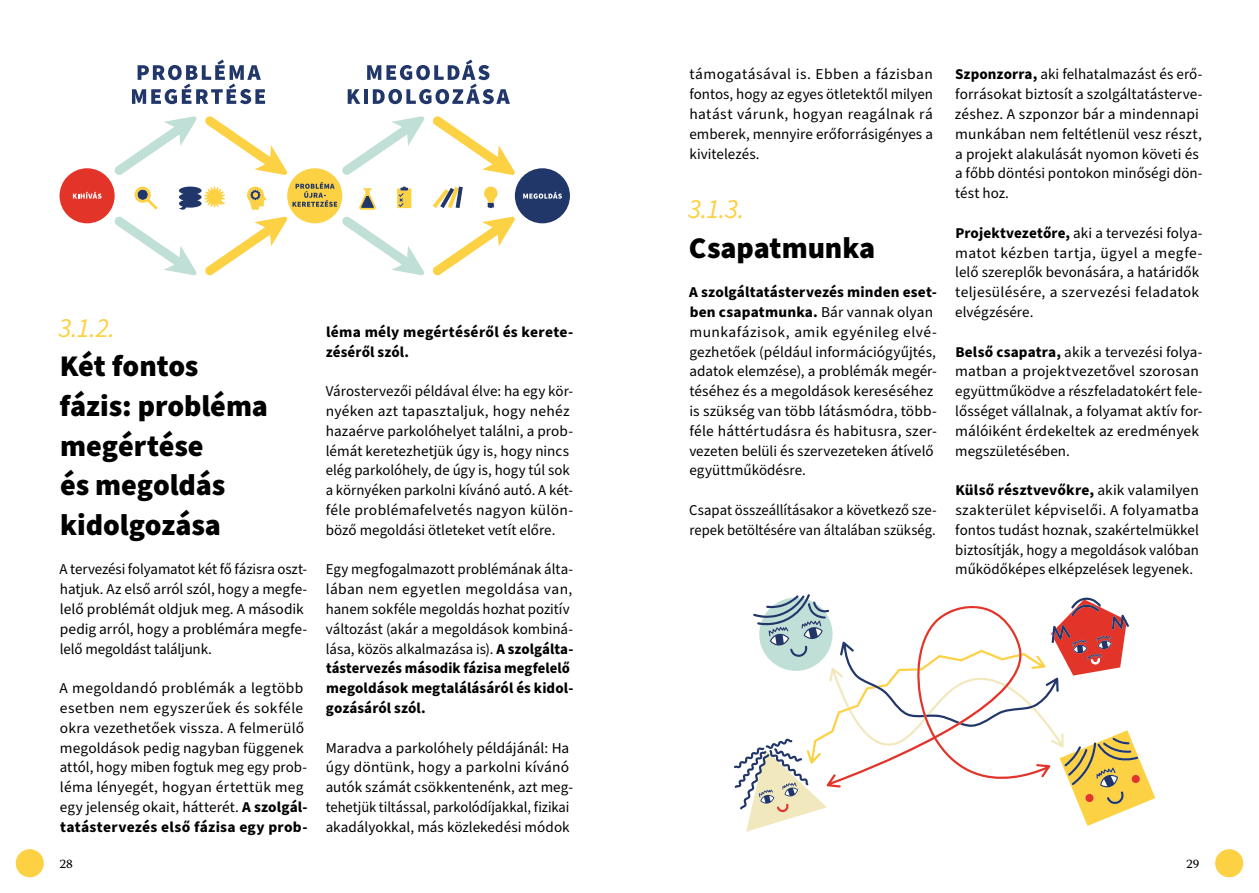
<style>
.page{position:relative;width:1259px;height:893px;background:#fff}
.page>*{position:absolute;margin:0;border:0;box-sizing:border-box;transform-origin:0 0}
.t1{font:900 30px/39.6px "Source Sans Pro";letter-spacing:-.005em;color:#000}
.t2{font:italic 27px "Source Sans Pro";color:#fcd144}
.t3{font:15px/19.8px "Source Sans Pro";letter-spacing:.005em;color:#000}
.t4{font:700 15px/19.8px "Source Sans Pro";letter-spacing:.015em;color:#000}
.t5{font:12px "Tabac G3";color:#000}
.s1{font-weight:700}
</style>
<div class="page">
<svg style="left:247px;top:187px;width:19px;height:23px"></svg>
<svg style="left:179px;top:186px;width:47px;height:24px"></svg>
<svg style="left:134px;top:186px;width:24px;height:24px"></svg>
<svg style="left:484px;top:187px;width:13px;height:21px"></svg>
<svg style="left:359px;top:188px;width:17px;height:22px"></svg>
<svg style="left:397px;top:187px;width:14px;height:21px"></svg>
<svg style="left:433px;top:187px;width:30px;height:21px"></svg>
<div style="left:1215px;top:849px;width:28px;height:28px;background:#fcd144;border-radius:50%"></div>
<div style="left:16px;top:849px;width:28px;height:28px;background:#fcd144;border-radius:50%"></div>
<svg style="left:734px;top:594px;width:421px;height:238px"></svg>
<div style="left:60px;top:168px;width:55px;height:55px;background:#e33429;border-radius:50%"></div>
<svg style="left:114px;top:116px;width:83px;height:59px"></svg>
<svg style="left:114px;top:216px;width:83px;height:60px"></svg>
<svg style="left:205px;top:216px;width:83px;height:60px"></svg>
<svg style="left:205px;top:116px;width:83px;height:59px"></svg>
<svg style="left:342px;top:116px;width:82px;height:59px"></svg>
<svg style="left:342px;top:216px;width:82px;height:60px"></svg>
<svg style="left:433px;top:216px;width:82px;height:60px"></svg>
<svg style="left:433px;top:116px;width:82px;height:59px"></svg>
<svg style="left:73px;top:192px;width:29px;height:7px"></svg>
<div style="left:287px;top:168px;width:55px;height:55px;background:#fcd144;border-radius:50%"></div>
<svg style="left:292px;top:182px;width:45px;height:25px"></svg>
<div style="left:515px;top:168px;width:55px;height:55px;background:#223769;border-radius:50%"></div>
<svg style="left:523px;top:192px;width:39px;height:7px"></svg>
<svg style="left:132px;top:60px;width:133px;height:44px"></svg>
<svg style="left:348px;top:89px;width:12px;height:15px"></svg>
<hr style="left:364px;top:89px;width:4px;height:15px;background:#223769">
<svg style="left:367px;top:60px;width:143px;height:44px"></svg>
<h2 class="t2" style="left:59px;top:310px;width:58px">3.1.2.</h2>
<h1 class="t1" style="left:59px;top:347px;width:210px">Két fontos fázis: probléma megértése<br>és megoldás kidolgozása</h1>
<p class="t3" style="left:60px;top:560px;width:249px">A tervezési folyamatot két fő fázisra oszt&shy;hatjuk. Az első arról szól, hogy a megfe&shy;lelő problémát oldjuk meg. A második pedig arról, hogy a problémára megfe&shy;lelő megoldást találjunk.</p>
<p class="t3" style="left:60px;top:679px;width:249px">A megoldandó problémák a legtöbb esetben nem egyszerűek és sokféle okra vezethetőek vissza. A felmerülő megoldások pedig nagyban függenek attól, hogy miben fogtuk meg egy prob&shy;léma lényegét, hogyan értettük meg egy jelenség okait, hátterét. <span class="s1">A szolgál&shy;tatástervezés első fázisa egy prob-</span></p>
<p class="t4" style="left:326px;top:322px;width:249px">léma mély megértéséről és kerete&shy;zéséről szól.</p>
<p class="t3" style="left:326px;top:382px;width:249px">Várostervezői példával élve: ha egy kör&shy;nyéken azt tapasztaljuk, hogy nehéz hazaérve parkolóhelyet találni, a prob&shy;lémát keretezhetjük úgy is, hogy nincs elég parkolóhely, de úgy is, hogy túl sok a környéken parkolni kívánó autó. A két&shy;féle problémafelvetés nagyon külön&shy;böző megoldási ötleteket vetít előre.</p>
<p class="t3" style="left:326px;top:560px;width:249px">Egy megfogalmazott problémának álta&shy;lában nem egyetlen megoldása van, hanem sokféle megoldás hozhat pozitív változást (akár a megoldások kombiná&shy;lása, közös alkalmazása is). <span class="s1">A szolgálta&shy;tástervezés második fázisa megfelelő megoldások megtalálásáról és kidol&shy;gozásáról szól.</span></p>
<p class="t3" style="left:326px;top:738px;width:249px">Maradva a parkolóhely példájánál: Ha úgy döntünk, hogy a parkolni kívánó autók számát csökkentenénk, azt meg&shy;tehetjük tiltással, parkolódíjakkal, fizikai akadályokkal, más közlekedési módok</p>
<p class="t3" style="left:689px;top:65px;width:245px;text-align:justify">támogatásával is. Ebben a fázisban fontos, hogy az egyes ötletektől milyen hatást várunk, hogyan reagálnak rá emberek, mennyire erőforrásigényes a kivitelezés.</p>
<h2 class="t2" style="left:688px;top:191px;width:58px">3.1.3.</h2>
<h1 class="t1" style="left:689px;top:228px;width:188px">Csapatmunka</h1>
<p class="t3" style="left:689px;top:283px;width:249px"><span class="s1">A szolgáltatástervezés minden eset&shy;ben csapatmunka.</span> Bár vannak olyan munkafázisok, amik egyénileg elvé&shy;gezhetőek (például információgyűjtés, adatok elemzése), a problémák megér&shy;téséhez és a megoldások kereséséhez is szükség van több látásmódra, több&shy;féle háttértudásra és habitusra, szer&shy;vezeten belüli és szervezeteken átívelő együttműködésre.</p>
<p class="t3" style="left:689px;top:501px;width:249px">Csapat összeállításakor a következő sze&shy;repek betöltésére van általában szükség.</p>
<p class="t3" style="left:955px;top:65px;width:249px"><span class="s1">Szponzorra,</span> aki felhatalmazást és erő&shy;forrásokat biztosít a szolgáltatásterve&shy;zéshez. A szponzor bár a mindennapi munkában nem feltétlenül vesz részt, a projekt alakulását nyomon követi és a főbb döntési pontokon minőségi dön&shy;tést hoz.</p>
<p class="t3" style="left:955px;top:223px;width:249px"><span class="s1">Projektvezetőre,</span> aki a tervezési folya&shy;matot kézben tartja, ügyel a megfe&shy;lelő szereplők bevonására, a határidők teljesülésére, a szervezési feladatok elvégzésére.</p>
<p class="t3" style="left:955px;top:342px;width:249px"><span class="s1">Belső csapatra,</span> akik a tervezési folya&shy;matban a projektvezetővel szorosan együttműködve a részfeladatokért fele&shy;lősséget vállalnak, a folyamat aktív for&shy;málóiként érdekeltek az eredmények megszületésében.</p>
<p class="t3" style="left:955px;top:481px;width:245px;text-align:justify"><span class="s1">Külső résztvevőkre,</span> akik valamilyen szakterület képviselői. A folyamatba fontos tudást hoznak, szakértelmükkel biztosítják, hogy a megoldások valóban működőképes elképzelések legyenek.</p>
<p class="t5" style="left:60px;top:856px;width:15px">28</p>
<p class="t5" style="left:1186px;top:856px;width:15px">29</p>
</div>
